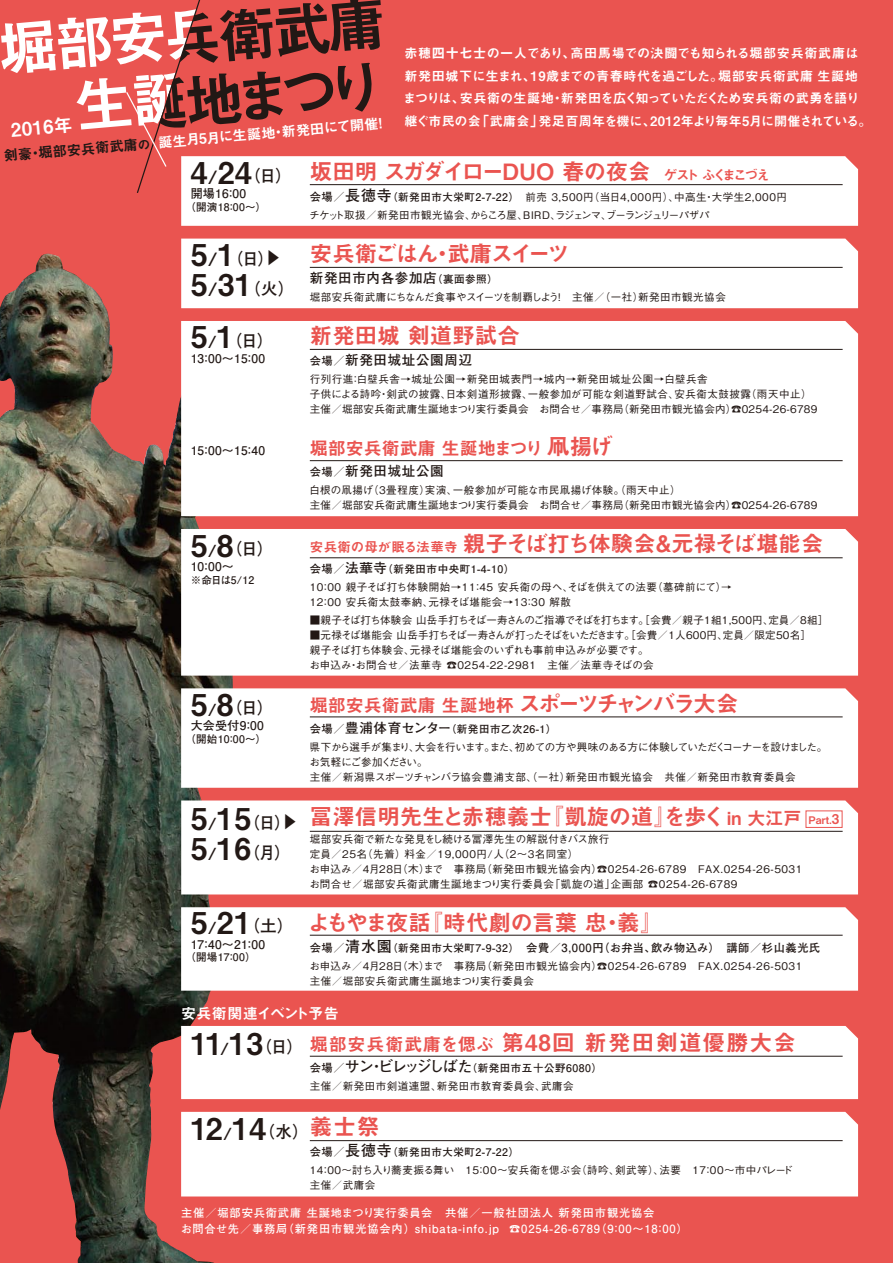
<style>
.page{position:relative;width:893px;height:1263px;background:#ea5450}
.page>*{position:absolute;margin:0;border:0;box-sizing:border-box;transform-origin:0 0}
.t1{font:59.25px/62.6px "Midashi Go Pro MB31";color:#221815;text-align:right}
.t2{font:30px "Midashi Go Pro MB31";letter-spacing:.025em;color:#221815}
.t3{font:22.5px "Midashi Go Pro MB31";color:#ea5450}
.t4{font:22.5px "Midashi Go Pro MB31";letter-spacing:-.03em;color:#ea5450}
.t5{font:22.5px "Midashi Go Pro MB31";letter-spacing:.05em;color:#ea5450}
.t6{font:22.5px "Midashi Go Pro MB31";letter-spacing:-.08em;color:#ea5450}
.t7{font:18.75px "Midashi Go Pro MB31";color:#fff}
.t8{font:18px "Midashi Go Pro MB31";color:#ea5450}
.t9{font:700 16.65px "Futo Go B101 Pro";color:#221815}
.t10{font:15px "Midashi Go Pro MB31";letter-spacing:-.01em;color:#fff}
.t11{font:14.25px "Midashi Go Pro MB31";color:#fff}
.t12{font:700 13.5px "Futo Go B101 Pro";letter-spacing:.05em;color:#221815}
.t13{font:13.05px/22.5px "Midashi Go Pro MB31";letter-spacing:.015em;color:#fff}
.t14{font:700 12px "Futo Go B101 Pro";letter-spacing:.025em;color:#221815}
.t15{font:700 11.25px/16.5px "Futo Go B101 Pro";letter-spacing:.075em;color:#fff}
.t16{font:700 11.25px "Futo Go B101 Pro";letter-spacing:.05em;color:#221815}
.t17{font:500 10.5px/15px "Gothic BBB Pro";letter-spacing:.05em;color:#221815}
.t18{font:500 10.5px/15px "Gothic BBB Pro";letter-spacing:.025em;color:#221815}
.t19{font:500 10.5px/18px "Gothic BBB Pro";letter-spacing:.045em;color:#221815}
.t20{font:700 10.5px "Futo Go B101 Pro";letter-spacing:.05em;color:#221815}
.t21{font:500 10.5px/15px "Gothic BBB Pro";letter-spacing:-.03em;color:#221815}
.t22{font:500 10.5px "Gothic BBB Pro";letter-spacing:-.025em;color:#221815}
.s1{color:#fff}
.s2{color:#221815}
.s3{font-size:12.75px;color:#221815}
.s4{font-size:13.5px}
.s5{font-family:"Futo Go B101 Pro";font-weight:700;font-size:11.25px}
.s6{font-family:"Futo Go B101 Pro";font-weight:700;font-size:15px}
.s7{font-family:"Futo Go B101 Pro";font-weight:700}
.s8{font-size:18.3px}
.s9{font-family:"Futo Go B101 Pro";font-weight:700;font-size:16.65px}
.s10{font-family:"Midashi Go Pro MB31";font-weight:400;font-size:30px}
.s11{font-family:"Midashi Go Pro MB31";font-weight:400;font-size:18.3px}
.s12{font-family:"Midashi Go Pro MB31";font-weight:400}
.s13{font-size:10.5px}
.s14{font-size:11.25px}
.s15{font-size:22.5px}
.s16{font-size:16.65px}
.s17{font-size:18px}
.s18{font-size:15px}
</style>
<div class="page">
<img style="left:0;top:257px;width:256px;height:1006px">
<svg style="left:126px;top:0;width:75px;height:193px"></svg>
<div style="left:181px;top:1112px;width:677px;height:84px;background:#fff"></div>
<div style="left:181px;top:1026px;width:677px;height:73px;background:#fff"></div>
<div style="left:181px;top:907px;width:677px;height:84px;background:#fff"></div>
<div style="left:181px;top:800px;width:677px;height:94px;background:#fff"></div>
<div style="left:181px;top:688px;width:677px;height:100px;background:#fff"></div>
<div style="left:181px;top:529px;width:677px;height:147px;background:#fff"></div>
<div style="left:181px;top:321px;width:677px;height:195px;background:#fff"></div>
<div style="left:181px;top:239px;width:677px;height:69px;background:#fff"></div>
<div style="left:181px;top:156px;width:677px;height:70px;background:#fff"></div>
<svg style="left:845px;top:156px;width:13px;height:13px"></svg>
<div style="left:806px;top:810px;width:36px;height:18px;border:1px solid #ea5450"></div>
<hr style="left:310px;top:267px;width:533px;height:1px;background:#221815">
<hr style="left:310px;top:460px;width:533px;height:1px;background:#221815">
<hr style="left:310px;top:557px;width:533px;height:1px;background:#221815">
<hr style="left:310px;top:717px;width:533px;height:1px;background:#221815">
<hr style="left:310px;top:831px;width:533px;height:1px;background:#221815">
<hr style="left:310px;top:184px;width:533px;height:1px;background:#221815">
<hr style="left:310px;top:935px;width:533px;height:1px;background:#221815">
<hr style="left:310px;top:1056px;width:533px;height:1px;background:#221815">
<hr style="left:310px;top:1140px;width:533px;height:1px;background:#221815">
<hr style="left:310px;top:349px;width:533px;height:1px;background:#221815">
<h1 class="t1" style="left:-7px;top:18px;width:393px;rotate:-5deg">堀部安兵衛武庸<span class="s1">生</span>誕地まつり</h1>
<p class="t13" style="left:403px;top:41px;width:470px">赤穂四十七士の一人であり、高田馬場での決闘でも知られる堀部安兵衛武庸は新発田城下に生まれ、19歳までの青春時代を過ごした。堀部安兵衛武庸生誕地まつりは、安兵衛の生誕地・新発田を広く知っていただくため安兵衛の武勇を語り継ぐ市民の会「武庸会」発足百周年を機に、2012年より毎年5月に開催されている。</p>
<h3 class="t7" style="left:10px;top:115px;width:63px;rotate:-5deg">2016年</h3>
<h3 class="t11" style="left:3px;top:145px;width:387px;rotate:-5deg"><span class="s2">剣豪・堀部安兵衛武庸</span><span class="s3">の</span> 誕生月5月に生誕地・新発田にて開催！</h3>
<h3 class="t4" style="left:310px;top:153px;width:462px">坂田明 スガダイローDUO 春の夜会<span class="s4">　ゲスト ふくまこづえ</span></h3>
<p class="t19" style="left:309px;top:186px;width:479px"><span class="s5">会場／</span><span class="s6">長徳寺</span><span class="s7">（新発田市大栄町2-7-22）　</span>前売 3,500円（当日4,000円）、中高生・大学生2,000円チケット取扱／新発田市観光協会、からころ屋、BIRD、ラジェンマ、ブーランジュリーパザパ</p>
<h2 class="t2" style="left:191px;top:148px;width:103px">4<span class="s8">/</span>24<span class="s9">（日）</span></h2>
<p class="t14" style="left:191px;top:184px;width:57px">開場16：00</p>
<p class="t20" style="left:185px;top:198px;width:83px">（開演18：00～）</p>
<h3 class="t9" style="left:191px;top:245px;width:85px"><span class="s10">5</span><span class="s11">/</span><span class="s10">1</span>（日）</h3>
<h3 class="t9" style="left:260px;top:266px;width:18px;rotate:-90deg">▼</h3>
<h2 class="t2" style="left:191px;top:261px;width:106px">5<span class="s8">/</span>31<span class="s9">（火）</span></h2>
<h3 class="t9" style="left:191px;top:327px;width:85px"><span class="s10">5</span><span class="s12">/</span><span class="s10">1</span>（日）</h3>
<p class="t14" style="left:191px;top:349px;width:76px">13：00～15：00</p>
<h3 class="t6" style="left:310px;top:235px;width:261px">安兵衛ごはん・武庸スイーツ</h3>
<p class="t12" style="left:310px;top:267px;width:190px">新発田市内各参加店<span class="s13">（裏面参照）</span></p>
<p class="t19" style="left:310px;top:287px;width:417px">堀部安兵衛武庸にちなんだ食事やスイーツを制覇しよう！　主催／（一社）新発田市観光協会</p>
<h3 class="t3" style="left:310px;top:317px;width:211px">新発田城 剣道野試合</h3>
<p class="t12" style="left:310px;top:349px;width:164px"><span class="s14">会場／</span>新発田城址公園周辺</p>
<p class="t18" style="left:310px;top:370px;width:509px">行列行進：白壁兵舎→城址公園→新発田城表門→城内→新発田城址公園→白壁兵舎<br>子供による詩吟・剣武の披露、日本剣道形披露、一般参加が可能な剣道野試合、安兵衛太鼓披露（雨天中止）主催／堀部安兵衛武庸生誕地まつり実行委員会　お問合せ／事務局（新発田市観光協会内）☎0254-26-6789</p>
<p class="t14" style="left:191px;top:441px;width:76px">15：00～15：40</p>
<h3 class="t8" style="left:310px;top:434px;width:305px">堀部安兵衛武庸 生誕地まつり <span class="s15">凧揚げ</span></h3>
<p class="t12" style="left:310px;top:460px;width:150px"><span class="s14">会場／</span>新発田城址公園　</p>
<p class="t18" style="left:309px;top:481px;width:509px">白根の凧揚げ（3畳程度）実演、一般参加が可能な市民凧揚げ体験。（雨天中止）<br>主催／堀部安兵衛武庸生誕地まつり実行委員会　お問合せ／事務局（新発田市観光協会内）☎0254-26-6789</p>
<h3 class="t9" style="left:191px;top:536px;width:85px"><span class="s10">5</span><span class="s12">/</span><span class="s10">8</span>（日）</h3>
<p class="t14" style="left:191px;top:557px;width:45px">10：00～</p>
<p class="t20" style="left:191px;top:572px;width:65px">※命日は5/12</p>
<h3 class="t9" style="left:191px;top:694px;width:85px"><span class="s10">5</span><span class="s12">/</span><span class="s10">8</span>（日）</h3>
<p class="t14" style="left:191px;top:716px;width:75px">大会受付9：00</p>
<p class="t20" style="left:185px;top:730px;width:83px">（開始10：00～）</p>
<h2 class="t2" style="left:191px;top:795px;width:102px">5<span class="s16">/</span>15<span class="s9">（日）</span></h2>
<h3 class="t9" style="left:276px;top:830px;width:18px;rotate:-90deg">▼</h3>
<h2 class="t2" style="left:191px;top:825px;width:102px">5<span class="s16">/</span>16<span class="s9">（月）</span></h2>
<h2 class="t2" style="left:191px;top:899px;width:105px">5<span class="s16">/</span>21<span class="s9">（土）</span></h2>
<p class="t14" style="left:191px;top:934px;width:76px">17：40～21：00</p>
<p class="t20" style="left:185px;top:949px;width:72px">（開場17：00）</p>
<h3 class="t3" style="left:310px;top:526px;width:515px"><span class="s4">安兵衛の母が眠る法華寺</span> 親子そば打ち体験会&amp;元禄そば堪能会</h3>
<p class="t20" style="left:310px;top:561px;width:206px"><span class="s14">会場／</span><span class="s4">法華寺</span>（新発田市中央町1-4-10）</p>
<p class="t17" style="left:310px;top:579px;width:423px">10：00 親子そば打ち体験開始→11：45 安兵衛の母へ、そばを供えての法要（墓碑前にて）→<br>12：00 安兵衛太鼓奉納、元禄そば堪能会→13：30 解散</p>
<p class="t22" style="left:310px;top:612px;width:520px">■親子そば打ち体験会 山岳手打ちそば一寿さんのご指導でそばを打ちます。［会費／親子1組1,500円、定員／8組］</p>
<p class="t18" style="left:309px;top:627px;width:503px">■元禄そば堪能会 山岳手打ちそば一寿さんが打ったそばをいただきます。［会費／1人600円、定員／限定50名］親子そば打ち体験会、元禄そば堪能会のいずれも事前申込みが必要です。<br>お申込み・お問合せ／法華寺 ☎0254-22-2981　主催／法華寺そばの会</p>
<h3 class="t8" style="left:310px;top:690px;width:430px">堀部安兵衛武庸 生誕地杯 <span class="s15">スポーツチャンバラ大会</span></h3>
<p class="t20" style="left:310px;top:720px;width:248px"><span class="s14">会場／</span><span class="s4">豊浦体育センター</span>（新発田市乙次26-1）</p>
<p class="t21" style="left:309px;top:738px;width:519px">県下から選手が集まり、大会を行います。また、初めての方や興味のある方に体験していただくコーナーを設けました。お気軽にご参加ください。<br>主催／新潟県スポーツチャンバラ協会豊浦支部、（一社）新発田市観光協会　共催／新発田市教育委員会</p>
<h3 class="t3" style="left:310px;top:799px;width:531px">冨澤信明先生と赤穂義士『凱旋の道』を歩く <span class="s17">in 大江戸</span> <span class="s13">Part.</span><span class="s4">3</span></h3>
<p class="t17" style="left:309px;top:831px;width:494px">堀部安兵衛で新たな発見をし続ける冨澤先生の解説付きバス旅行<br>定員／25名（先着）料金／19,000円/人（2～3名同室）<br>お申込み／4月28日（木）まで　事務局（新発田市観光協会内）☎0254-26-6789　FAX.0254-26-5031お問合せ／堀部安兵衛武庸生誕地まつり実行委員会「凱旋の道」企画部 ☎0254-26-6789</p>
<h3 class="t4" style="left:308px;top:904px;width:357px">よもやま夜話『時代劇の言葉 忠・義』</h3>
<p class="t16" style="left:310px;top:938px;width:512px">会場／<span class="s18">清水園</span><span class="s13">（新発田市大栄町7-9-32）</span>　会費／3,000円（お弁当、飲み物込み）　講師／杉山義光氏</p>
<p class="t17" style="left:309px;top:957px;width:494px">お申込み／4月28日（木）まで　事務局（新発田市観光協会内）☎0254-26-6789　FAX.0254-26-5031主催／堀部安兵衛武庸生誕地まつり実行委員会</p>
<h3 class="t10" style="left:181px;top:1001px;width:159px">安兵衛関連イベント予告</h3>
<h2 class="t2" style="left:191px;top:1020px;width:114px">11<span class="s16">/</span>13<span class="s9">（日）</span></h2>
<h2 class="t2" style="left:191px;top:1104px;width:120px">12<span class="s16">/</span>14<span class="s9">（水）</span></h2>
<h3 class="t5" style="left:310px;top:1025px;width:488px"><span class="s17">堀部安兵衛武庸を偲ぶ</span> 第48回 新発田剣道優勝大会</h3>
<p class="t20" style="left:310px;top:1060px;width:294px"><span class="s14">会場／</span><span class="s18">サン・ビレッジしばた</span>（新発田市五十公野6080）</p>
<p class="t17" style="left:310px;top:1078px;width:265px">主催／新発田市剣道連盟、新発田市教育委員会、武庸会</p>
<h3 class="t3" style="left:310px;top:1109px;width:71px">義士祭</h3>
<p class="t20" style="left:310px;top:1144px;width:211px"><span class="s14">会場／</span><span class="s18">長徳寺</span>（新発田市大栄町2-7-22）</p>
<p class="t17" style="left:310px;top:1161px;width:485px">14：00～討ち入り蕎麦振る舞い　15：00～安兵衛を偲ぶ会（詩吟、剣武等）、法要　17：00～市中パレード主催／武庸会</p>
<p class="t15" style="left:181px;top:1203px;width:515px">主催／堀部安兵衛武庸 生誕地まつり実行委員会　共催／一般社団法人 新発田市観光協会　<br>お問合せ先／事務局（新発田市観光協会内）shibata-info.jp ☎0254-26-6789（9：00～18：00）　</p>
</div>
